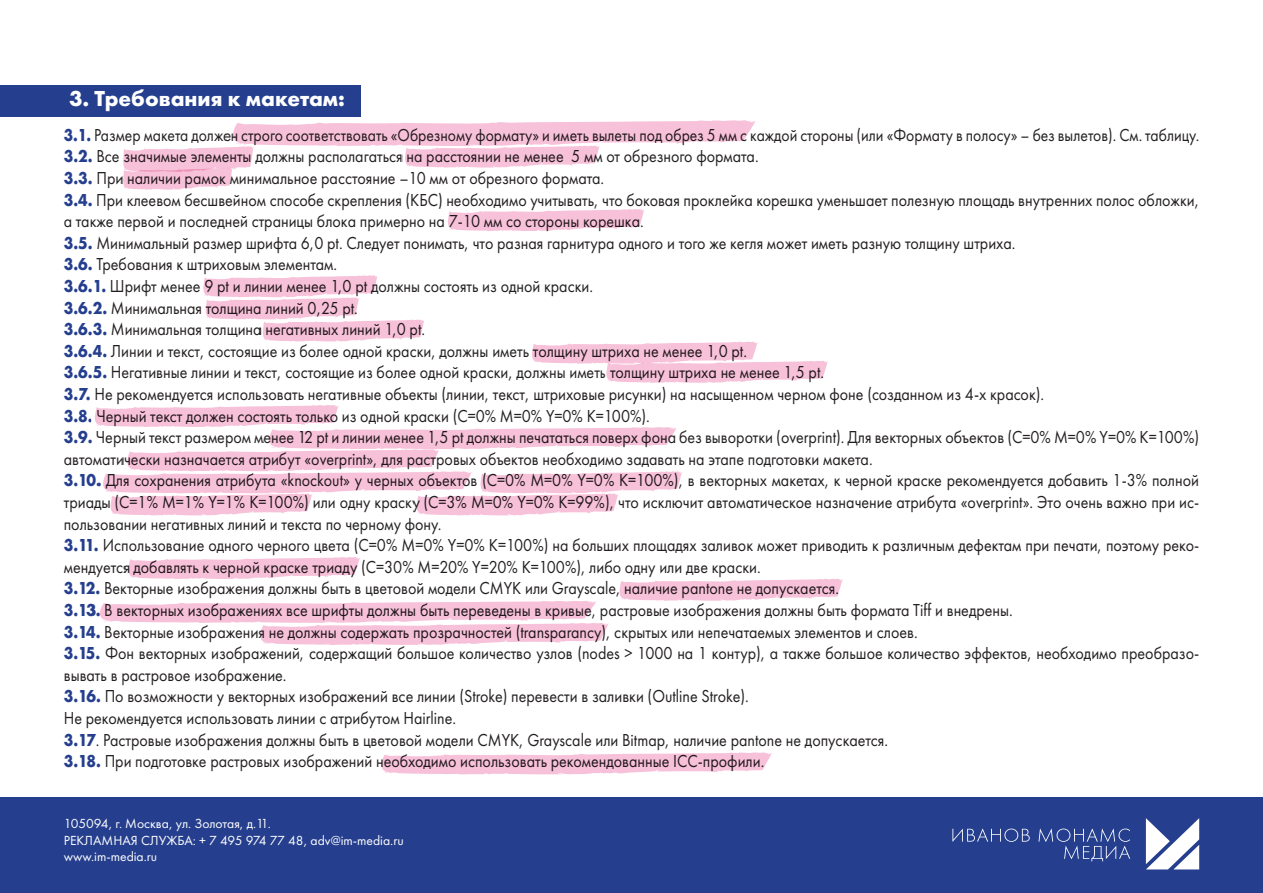
<style>
.page{position:relative;width:1263px;height:893px;background:#fff}
.page>*{position:absolute;margin:0;border:0;box-sizing:border-box;transform-origin:0 0}
.Заголовок{font:700 22.5px "Futura PT";color:#fff}
.t1{font:18px/21.6px "Futura PT";color:#231f20;scale:.89 1}
.t2{font:18px "Futura PT";color:#231f20;scale:.87 1}
.t3{font:13.65px/16.4px "Futura PT";color:#fff}
.s1{font-weight:700;color:#253f8e}
</style>
<div class="page">
<div style="left:0;top:797px;width:1263px;height:96px;background:#253f8e"></div>
<svg style="left:1146px;top:818px;width:53px;height:51px"></svg>
<svg style="left:952px;top:828px;width:78px;height:14px"></svg>
<svg style="left:1038px;top:828px;width:92px;height:33px"></svg>
<div style="left:0;top:85px;width:360px;height:32px;background:#253f8e"></div>
<svg style="left:123px;top:120px;width:634px;height:70px"></svg>
<svg style="left:448px;top:209px;width:196px;height:22px;background:#f8cbdf"></svg>
<svg style="left:203px;top:275px;width:221px;height:67px"></svg>
<svg style="left:532px;top:341px;width:296px;height:42px"></svg>
<svg style="left:95px;top:405px;width:587px;height:111px"></svg>
<svg style="left:128px;top:557px;width:232px;height:22px"></svg>
<svg style="left:619px;top:578px;width:224px;height:23px"></svg>
<svg style="left:99px;top:601px;width:509px;height:44px"></svg>
<svg style="left:381px;top:752px;width:392px;height:23px"></svg>
<p class="Заголовок" style="left:69px;top:84px;width:277px">3. Требования к макетам:</p>
<p class="t2" style="left:64px;top:124px;width:1307px"><span class="s1">3.1.</span> Размер макета должен строго соответствовать «Обрезному формату» и иметь вылеты под обрез 5 мм с каждой стороны (или «Формату в полосу» – без вылетов). См. таблицу.</p>
<p class="t1" style="left:64px;top:146px;width:782px"><span class="s1">3.2.</span> Все значимые элементы должны располагаться на расстоянии не менее 5 мм от обрезного формата.</p>
<p class="t1" style="left:64px;top:167px;width:609px"><span class="s1">3.3.</span> При наличии рамок минимальное расстояние –10 мм от обрезного формата.</p>
<p class="t1" style="left:64px;top:189px;width:1277px"><span class="s1">3.4.</span> При клеевом бесшвейном способе скрепления (КБС) необходимо учитывать, что боковая проклейка корешка уменьшает полезную площадь внутренних полос обложки, а также первой и последней страницы блока примерно на 7-10 мм со стороны корешка.</p>
<p class="t1" style="left:64px;top:232px;width:1071px"><span class="s1">3.5.</span> Минимальный размер шрифта 6,0 pt. Следует понимать, что разная гарнитура одного и того же кегля может иметь разную толщину штриха.</p>
<p class="t1" style="left:64px;top:254px;width:309px"><span class="s1">3.6.</span> Требования к штриховым элементам.</p>
<p class="t1" style="left:64px;top:275px;width:596px"><span class="s1">3.6.1.</span> Шрифт менее 9 pt и линии менее 1,0 pt должны состоять из одной краски.</p>
<p class="t1" style="left:64px;top:297px;width:332px"><span class="s1">3.6.2.</span> Минимальная толщина линий 0,25 pt.</p>
<p class="t1" style="left:64px;top:318px;width:407px"><span class="s1">3.6.3.</span> Минимальная толщина негативных линий 1,0 pt.</p>
<p class="t1" style="left:64px;top:340px;width:769px"><span class="s1">3.6.4.</span> Линии и текст, состоящие из более одной краски, должны иметь толщину штриха не менее 1,0 pt.</p>
<p class="t1" style="left:64px;top:362px;width:856px"><span class="s1">3.6.5.</span> Негативные линии и текст, состоящие из более одной краски, должны иметь толщину штриха не менее 1,5 pt.</p>
<p class="t1" style="left:64px;top:383px;width:1103px"><span class="s1">3.7.</span> Не рекомендуется использовать негативные объекты (линии, текст, штриховые рисунки) на насыщенном черном фоне (созданном из 4-х красок).</p>
<p class="t1" style="left:64px;top:405px;width:660px"><span class="s1">3.8.</span> Черный текст должен состоять только из одной краски (С=0% M=0% Y=0% К=100%).</p>
<p class="t1" style="left:64px;top:426px;width:1277px"><span class="s1">3.9.</span> Черный текст размером менее 12 pt и линии менее 1,5 pt должны печататься поверх фона без выворотки (overprint). Для векторных объектов (С=0% M=0% Y=0% К=100%) автоматически назначается атрибут «overprint», для растровых объектов необходимо задавать на этапе подготовки макета.</p>
<p class="t1" style="left:64px;top:470px;width:1277px;text-align:justify"><span class="s1">3.10.</span> Для сохранения атрибута «knockout» у черных объектов (С=0% M=0% Y=0% К=100%), в векторных макетах, к черной краске рекомендуется добавить 1-3% полной триады (С=1% M=1% Y=1% К=100%) или одну краску (С=3% M=0% Y=0% К=99%), что исключит автоматическое назначение атрибута «overprint». Это очень важно при ис&shy;пользовании негативных линий и текста по черному фону.</p>
<p class="t1" style="left:64px;top:534px;width:1277px"><span class="s1">3.11.</span> Использование одного черного цвета (С=0% M=0% Y=0% К=100%) на больших площадях заливок может приводить к различным дефектам при печати, поэтому реко&shy;мендуется добавлять к черной краске триаду (C=30% M=20% Y=20% K=100%), либо одну или две краски.</p>
<p class="t1" style="left:64px;top:578px;width:873px"><span class="s1">3.12.</span> Векторные изображения должны быть в цветовой модели CMYK или Grayscale, наличие pantone не допускается.</p>
<p class="t1" style="left:64px;top:599px;width:1068px"><span class="s1">3.13.</span> В векторных изображениях все шрифты должны быть переведены в кривые, растровые изображения должны быть формата Tiff и внедрены.</p>
<p class="t1" style="left:64px;top:621px;width:961px"><span class="s1">3.14.</span> Векторные изображения не должны содержать прозрачностей (transparancy), скрытых или непечатаемых элементов и слоев.</p>
<p class="t1" style="left:64px;top:642px;width:1277px"><span class="s1">3.15.</span> Фон векторных изображений, содержащий большое количество узлов (nodes &gt; 1000 на 1 контур), а также большое количество эффектов, необходимо преобразо&shy;вывать в растровое изображение.</p>
<p class="t1" style="left:64px;top:686px;width:771px"><span class="s1">3.16.</span> По возможности у векторных изображений все линии (Stroke) перевести в заливки (Outline Stroke).</p>
<p class="t1" style="left:64px;top:707px;width:442px">Не рекомендуется использовать линии с атрибутом Hairline.</p>
<p class="t1" style="left:64px;top:729px;width:928px"><span class="s1">3.17</span>. Растровые изображения должны быть в цветовой модели CMYK, Grayscale или Bitmap, наличие pantone не допускается.</p>
<p class="t1" style="left:64px;top:750px;width:789px"><span class="s1">3.18.</span> При подготовке растровых изображений необходимо использовать рекомендованные ICC-профили.</p>
<p class="t3" style="left:64px;top:815px;width:341px">105094, г. Москва, ул. Золотая, д.11.<br>РЕКЛАМНАЯ СЛУЖБА: + 7 495 974 77 48, adv@im-media.ru www.im-media.ru</p>
</div>
